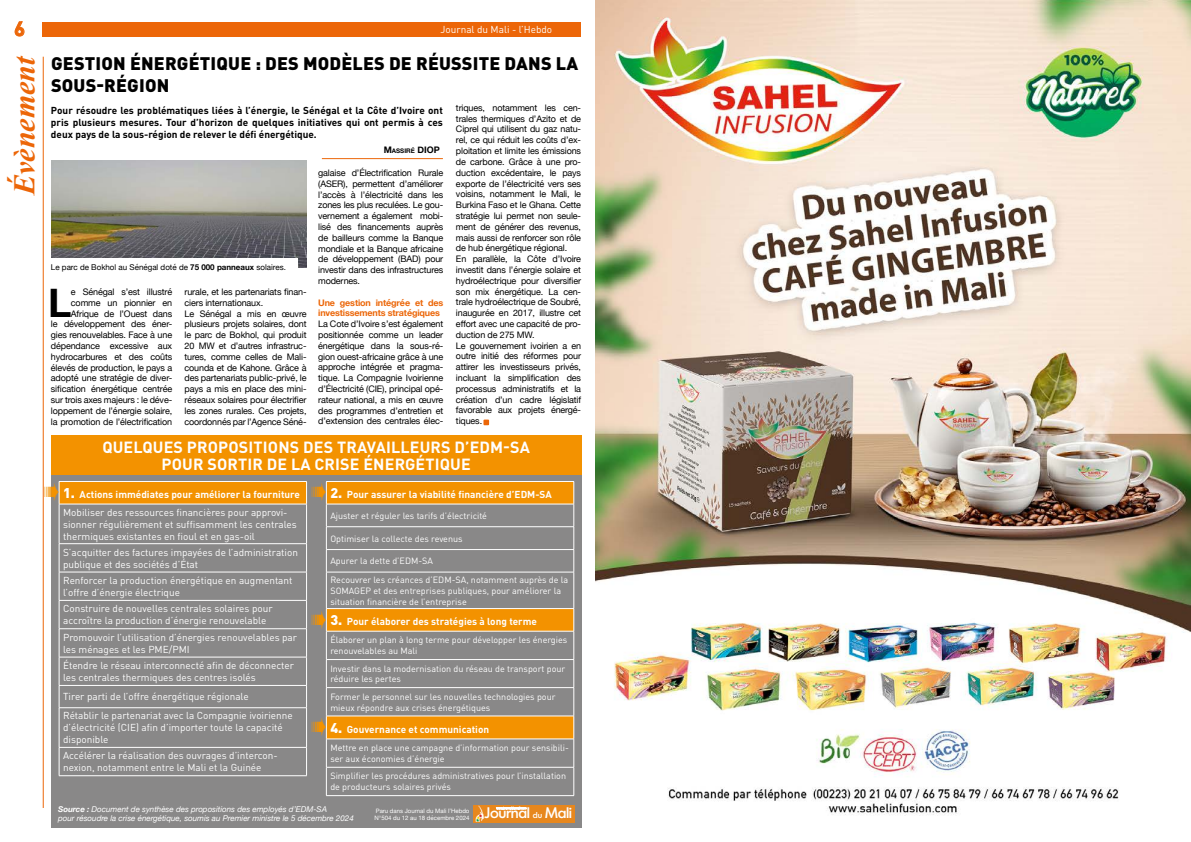
<style>
.page{position:relative;width:1191px;height:842px;background:#fff}
.page>*{position:absolute;margin:0;border:0;box-sizing:border-box;transform-origin:0 0}
.t1{font:700 39.3px "Helvetica Neue";color:#000}
.t2{font:italic 700 30px "Times New Roman";color:#ec6608}
.t3{font:700 20px "DIN Pro";color:#ec6608}
.t4{font:900 18px/21.6px "DIN Pro";letter-spacing:.01em;color:#000}
.t5{font:700 16px/17px "DIN Pro";letter-spacing:.01em;color:#fff;text-align:center}
.t6{font:500 14.9px "Montreal TS";letter-spacing:-.02em;color:#fff}
.t7{font:10px/12px "DIN Pro";color:#fff}
.t8{font:700 10px/12px "DIN Pro";color:#000;text-align:justify}
.t9{font:700 10px "DIN Pro";color:#fff}
.t10{font:9px/10.8px "Helvetica Neue";letter-spacing:-.015em;color:#000}
.t11{font:9px/10.8px "DIN Pro";color:#fff}
.t12{font:700 9px/10.8px "Helvetica Neue";letter-spacing:-.015em;color:#ec6608}
.t13{font:italic 8px/9px "Helvetica Neue";color:#fff}
.t14{font:8px "Helvetica Neue";color:#000}
.t15{font:700 6.3px "Helvetica Neue";color:#000}
.t16{font:6.1px/7.3px "Helvetica Neue";color:#fff}
.s1{font-weight:700}
.s2{font-size:9px}
.s3{font-weight:900;font-size:14px}
.s4{font-size:8.3px}
.s5{font-size:6px}
</style>
<div class="page">
<hr style="left:43px;top:57px;width:1px;height:751px;background:#ec6608">
<div style="left:42px;top:22px;width:539px;height:14px;background:#ec6608"></div>
<svg style="left:14px;top:21px;width:11px;height:16px"></svg>
<div style="left:51px;top:460px;width:530px;height:367px;background:#898888"></div>
<div style="left:51px;top:435px;width:530px;height:40px;background:#f39200"></div>
<img style="left:474px;top:805px;width:11px;height:17px">
<div style="left:485px;top:805px;width:89px;height:17px;background:#e7871d"></div>
<div style="left:59px;top:481px;width:247px;height:23px;background:#f39200"></div>
<hr style="left:59px;top:481px;width:248px;height:1px;background:#fff">
<hr style="left:59px;top:504px;width:248px;height:1px;background:#fff">
<hr style="left:59px;top:504px;width:1px;height:39px;background:#fff">
<hr style="left:59px;top:543px;width:248px;height:1px;background:#fff">
<hr style="left:59px;top:572px;width:248px;height:1px;background:#fff">
<hr style="left:59px;top:600px;width:248px;height:1px;background:#fff">
<hr style="left:59px;top:628px;width:248px;height:1px;background:#fff">
<hr style="left:59px;top:657px;width:248px;height:1px;background:#fff">
<hr style="left:59px;top:685px;width:248px;height:1px;background:#fff">
<svg style="left:59px;top:544px;width:1px;height:163px"></svg>
<hr style="left:59px;top:707px;width:248px;height:1px;background:#fff">
<hr style="left:59px;top:708px;width:1px;height:39px;background:#fff">
<hr style="left:59px;top:747px;width:248px;height:1px;background:#fff">
<svg style="left:59px;top:748px;width:1px;height:27px"></svg>
<hr style="left:59px;top:775px;width:248px;height:1px;background:#fff">
<hr style="left:326px;top:795px;width:248px;height:1px;background:#fff">
<img style="left:595px;top:0;width:596px;height:816px">
<svg style="left:483px;top:420px;width:6px;height:5px"></svg>
<img style="left:51px;top:160px;width:255px;height:107px">
<hr style="left:322px;top:158px;width:121px;height:1px;background:#ec6608">
<div style="left:51px;top:258px;width:247px;height:15px;background:#fff"></div>
<svg style="left:58px;top:482px;width:2px;height:22px"></svg>
<svg style="left:306px;top:481px;width:268px;height:314px"></svg>
<h3 class="t3" style="left:14px;top:15px;width:12px">6</h3>
<p class="t7" style="left:440px;top:23px;width:113px">Journal du Mali - l’Hebdo</p>
<h2 class="t2" style="left:4px;top:195px;width:141px;rotate:-90deg">Évènement</h2>
<h3 class="t4" style="left:51px;top:52px;width:528px">GESTION ÉNERGÉTIQUE : DES MODÈLES DE RÉUSSITE DANS LA<br>SOUS-RÉGION</h3>
<p class="t8" style="left:51px;top:103px;width:393px">Pour résoudre les problématiques liées à l’énergie, le Sénégal et la Côte d’Ivoire ont pris plusieurs mesures. Tour d’horizon de quelques initiatives qui ont permis à ces deux pays de la sous-région de relever le défi énergétique.</p>
<p class="t14" style="left:51px;top:261px;width:236px">Le parc de Bokhol au Sénégal doté de <span class="s1">75 000 panneaux</span> solaires.</p>
<p class="t10" style="left:51px;top:287px;width:123px;text-align:right">e Sénégal s’est illustré comme un pionnier en<br>Afrique de l’Ouest dans<br>le développement des éner&shy;gies renouvelables. Face à une dépendance excessive aux hydrocarbures et des coûts élevés de production, le pays a adopté une stratégie de diver&shy;sification énergétique centrée sur trois axes majeurs : le déve&shy;loppement de l’énergie solaire, la promotion de l’électrification</p>
<p class="t10" style="left:184px;top:287px;width:123px">rurale, et les partenariats finan&shy;ciers internationaux.<br>Le Sénégal a mis en œuvre plusieurs projets solaires, dont le parc de Bokhol, qui produit<br>20 MW et d’autres infrastruc&shy;tures, comme celles de Mali&shy;counda et de Kahone. Grâce à des partenariats public-privé, le pays a mis en place des mini&shy;réseaux solaires pour électrifier les zones rurales. Ces projets, coordonnés par l’Agence Séné-</p>
<h1 class="t1" style="left:48px;top:272px;width:25px">L</h1>
<p class="t15" style="left:384px;top:145px;width:57px"><span class="s2">M</span>ASSIRÉ <span class="s2">DIOP</span></p>
<p class="t10" style="left:318px;top:168px;width:127px;text-align:justify">galaise d’Électrification Rurale (ASER), permettent d’améliorer l’accès à l’électricité dans les zones les plus reculées. Le gou&shy;vernement a également mobi&shy;lisé des financements auprès de bailleurs comme la Banque mondiale et la Banque africaine de développement (BAD) pour investir dans des infrastructures modernes.</p>
<p class="t12" style="left:318px;top:297px;width:127px">Une gestion intégrée et des investissements stratégiques</p>
<p class="t10" style="left:318px;top:319px;width:127px;text-align:justify">La Cote d’Ivoire s’est également positionnée comme un leader énergétique dans la sous-ré&shy;gion ouest-africaine grâce à une approche intégrée et pragma&shy;tique. La Compagnie Ivoirienne d’Électricité (CIE), principal opé&shy;rateur national, a mis en œuvre des programmes d’entretien et d’extension des centrales élec-</p>
<p class="t10" style="left:456px;top:103px;width:127px">triques, notamment les cen&shy;trales thermiques d’Azito et de<br>Ciprel qui utilisent du gaz natu&shy;rel, ce qui réduit les coûts d’ex&shy;ploitation et limite les émissions de carbone. Grâce à une pro&shy;duction excédentaire, le pays exporte de l’électricité vers ses voisins, notamment le Mali, le<br>Burkina Faso et le Ghana. Cette stratégie lui permet non seule&shy;ment de générer des revenus, mais aussi de renforcer son rôle de hub énergétique régional.<br>En parallèle, la Côte d’Ivoire investit dans l’énergie solaire et hydroélectrique pour diversifier son mix énergétique. La cen&shy;trale hydroélectrique de Soubré, inaugurée en 2017, illustre cet effort avec une capacité de pro&shy;duction de 275 MW.<br>Le gouvernement ivoirien a en outre initié des réformes pour attirer les investisseurs privés, incluant la simplification des processus administratifs et la création d’un cadre législatif favorable aux projets énergé&shy;tiques.</p>
<h3 class="t5" style="left:102px;top:438px;width:429px">QUELQUES PROPOSITIONS DES TRAVAILLEURS D’EDM-SA<br>POUR SORTIR DE LA CRISE ÉNERGÉTIQUE</h3>
<p class="t7" style="left:63px;top:485px;width:238px;line-height:17.6px"><span class="s3">1.</span> <span class="s1">Actions immédiates pour améliorer la fourniture<br></span>Mobiliser des ressources financières pour approvi-</p>
<p class="t7" style="left:63px;top:518px;width:235px">sionner régulièrement et suffisamment les centrales thermiques existantes en fioul et en gas-oil</p>
<p class="t7" style="left:63px;top:546px;width:236px">S’acquitter des factures impayées de l’administration publique et des sociétés d’État</p>
<p class="t7" style="left:63px;top:574px;width:231px">Renforcer la production énergétique en augmentant l’offre d’énergie électrique</p>
<p class="t7" style="left:63px;top:602px;width:211px">Construire de nouvelles centrales solaires pour accroître la production d’énergie renouvelable</p>
<p class="t7" style="left:63px;top:631px;width:235px">Promouvoir l’utilisation d’énergies renouvelables par les ménages et les PME/PMI</p>
<p class="t7" style="left:63px;top:659px;width:232px">Étendre le réseau interconnecté afin de déconnecter les centrales thermiques des centres isolés</p>
<p class="t7" style="left:63px;top:687px;width:231px;line-height:19px">Tirer parti de l’offre énergétique régionale<br>Rétablir le partenariat avec la Compagnie ivoirienne</p>
<p class="t7" style="left:63px;top:721px;width:221px">d’électricité (CIE) afin d’importer toute la capacité disponible</p>
<p class="t7" style="left:63px;top:749px;width:216px">Accélérer la réalisation des ouvrages d’intercon&shy;nexion, notamment entre le Mali et la Guinée</p>
<p class="t9" style="left:330px;top:488px;width:223px"><span class="s3">2.</span> Pour assurer la viabilité financière d’EDM-SA</p>
<p class="t11" style="left:330px;top:510px;width:158px">Ajuster et réguler les tarifs d’électricité</p>
<p class="t11" style="left:330px;top:532px;width:134px">Optimiser la collecte des revenus</p>
<p class="t11" style="left:330px;top:551px;width:239px;line-height:18.7px">Apurer la dette d’EDM-SA<br>Recouvrer les créances d’EDM-SA, notamment auprès de la</p>
<p class="t11" style="left:330px;top:585px;width:232px">SOMAGEP et des entreprises publiques, pour améliorer la situation financière de l’entreprise</p>
<p class="t9" style="left:330px;top:615px;width:208px"><span class="s3">3.</span> Pour élaborer des stratégies à long terme</p>
<p class="t11" style="left:330px;top:634px;width:238px">Élaborer un plan à long terme pour développer les énergies renouvelables au Mali</p>
<p class="t11" style="left:330px;top:663px;width:236px">Investir dans la modernisation du réseau de transport pour réduire les pertes</p>
<p class="t11" style="left:330px;top:691px;width:227px">Former le personnel sur les nouvelles technologies pour mieux répondre aux crises énergétiques</p>
<p class="t9" style="left:330px;top:722px;width:160px"><span class="s3">4.</span> Gouvernance et communication</p>
<p class="t11" style="left:330px;top:742px;width:240px">Mettre en place une campagne d’information pour sensibili&shy;ser aux économies d’énergie</p>
<p class="t11" style="left:330px;top:770px;width:237px">Simplifier les procédures administratives pour l’installation de producteurs solaires privés</p>
<p class="t13" style="left:58px;top:805px;width:297px"><span class="s1">Source :</span> Document de synthèse des propositions des employés d’EDM-SA<br>pour résoudre la crise énergétique, soumis au Premier ministre le 5 décembre 2024</p>
<h3 class="t6" style="left:485px;top:803px;width:89px">Journal <span class="s4">du</span> Mali</h3>
<p class="t16" style="left:374px;top:807px;width:96px"><span class="s5">Paru dans</span> Journal du Mali l’Hebdo<br>N°504 du 12 au 18 décembre 2024</p>
</div>
